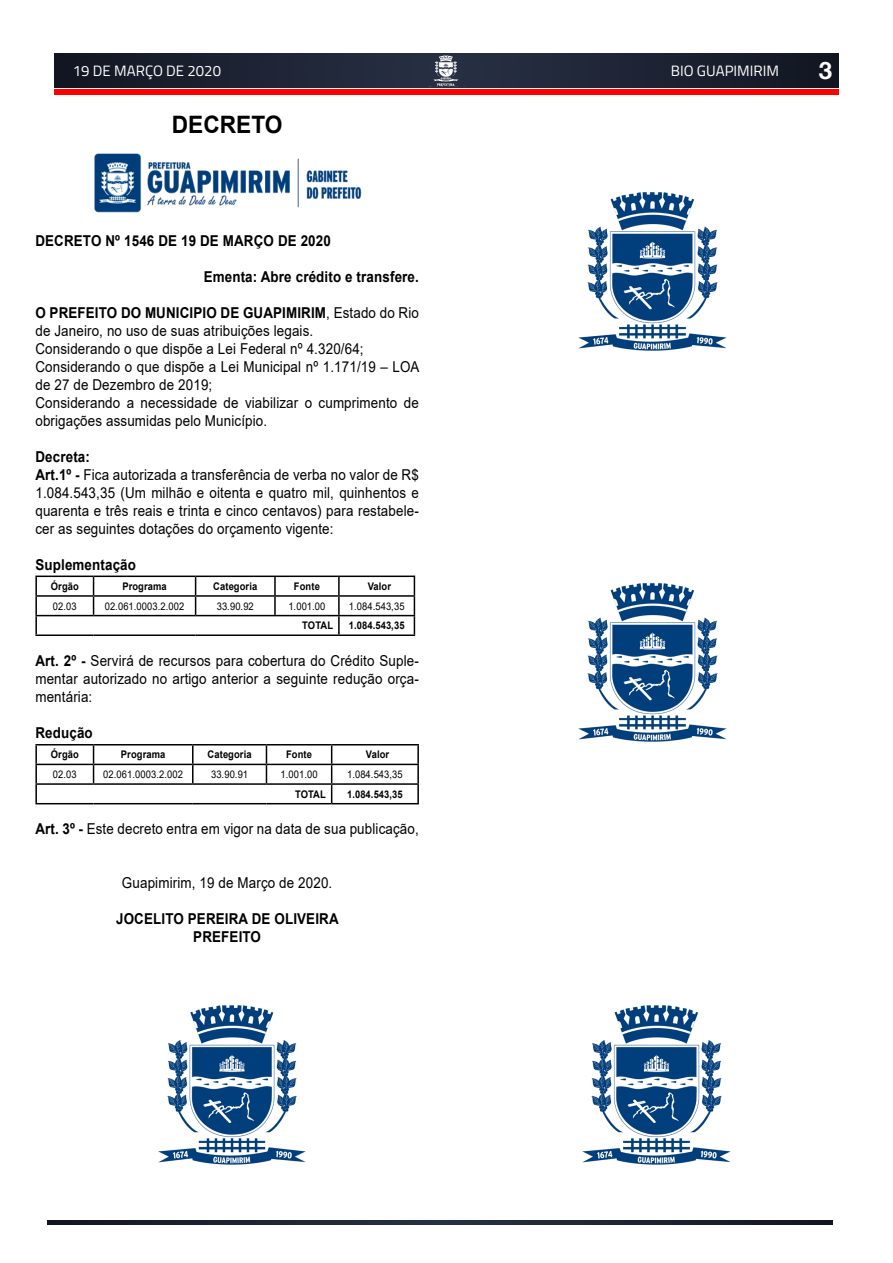
<style>
.page{position:relative;width:893px;height:1263px;background:#fff}
.page>*{position:absolute;margin:0;border:0;box-sizing:border-box;transform-origin:0 0}
.t1{font:700 24px "Arial";color:#000;scale:.95 1}
.t2{font:700 24px "Helvetica Neue LT Com";color:#fff}
.t3{font:15px/18px "Arial";letter-spacing:.01em;color:#000;scale:.89 1}
.t4{font:700 15px/18px "Arial";letter-spacing:.01em;color:#000;text-align:center;scale:.89 1}
.t5{font:15px "Titillium";color:#fff}
.t6{font:10.5px "Arial";letter-spacing:.01em;color:#000;scale:.89 1}
.t7{font:700 10.5px "Arial";letter-spacing:.01em;color:#000;scale:.89 1}
.s1{font-weight:700}
</style>
<div class="page">
<svg style="left:54px;top:53px;width:785px;height:34px;background:#1c2232"></svg>
<img style="left:425px;top:55px;width:43px;height:31px">
<div style="left:54px;top:89px;width:785px;height:6px;background:#f00"></div>
<svg style="left:47px;top:1220px;width:785px;height:5px;background:#1d2333"></svg>
<hr style="left:35px;top:575px;width:59px;height:2px;background:#000">
<hr style="left:94px;top:575px;width:102px;height:2px;background:#000">
<hr style="left:196px;top:575px;width:79px;height:2px;background:#000">
<hr style="left:275px;top:575px;width:64px;height:2px;background:#000">
<hr style="left:339px;top:575px;width:76px;height:2px;background:#000">
<hr style="left:35px;top:595px;width:59px;height:2px;background:#000">
<hr style="left:94px;top:595px;width:102px;height:2px;background:#000">
<svg style="left:93px;top:577px;width:1px;height:38px"></svg>
<hr style="left:196px;top:595px;width:79px;height:2px;background:#000">
<svg style="left:195px;top:577px;width:1px;height:38px"></svg>
<hr style="left:275px;top:595px;width:64px;height:2px;background:#000">
<svg style="left:274px;top:577px;width:2px;height:38px"></svg>
<hr style="left:339px;top:595px;width:76px;height:2px;background:#000">
<hr style="left:35px;top:615px;width:59px;height:1px;background:#000">
<svg style="left:35px;top:577px;width:2px;height:57px"></svg>
<hr style="left:94px;top:615px;width:102px;height:1px;background:#000">
<hr style="left:196px;top:615px;width:79px;height:1px;background:#000">
<hr style="left:275px;top:615px;width:64px;height:1px;background:#000">
<hr style="left:339px;top:615px;width:76px;height:1px;background:#000">
<svg style="left:338px;top:577px;width:2px;height:57px"></svg>
<svg style="left:414px;top:577px;width:1px;height:57px"></svg>
<hr style="left:35px;top:634px;width:59px;height:2px;background:#000">
<hr style="left:94px;top:634px;width:102px;height:2px;background:#000">
<hr style="left:196px;top:634px;width:79px;height:2px;background:#000">
<hr style="left:275px;top:634px;width:64px;height:2px;background:#000">
<hr style="left:339px;top:634px;width:76px;height:2px;background:#000">
<hr style="left:35px;top:744px;width:59px;height:1px;background:#000">
<hr style="left:94px;top:744px;width:99px;height:1px;background:#000">
<hr style="left:193px;top:744px;width:73px;height:1px;background:#000">
<hr style="left:266px;top:744px;width:66px;height:1px;background:#000">
<hr style="left:332px;top:744px;width:87px;height:1px;background:#000">
<hr style="left:35px;top:764px;width:59px;height:1px;background:#000">
<hr style="left:94px;top:764px;width:99px;height:1px;background:#000">
<svg style="left:93px;top:745px;width:1px;height:38px"></svg>
<hr style="left:193px;top:764px;width:73px;height:1px;background:#000">
<svg style="left:192px;top:745px;width:2px;height:38px"></svg>
<hr style="left:266px;top:764px;width:66px;height:1px;background:#000">
<svg style="left:266px;top:745px;width:1px;height:38px"></svg>
<hr style="left:332px;top:764px;width:87px;height:1px;background:#000">
<hr style="left:35px;top:783px;width:59px;height:2px;background:#000">
<svg style="left:35px;top:745px;width:2px;height:58px"></svg>
<hr style="left:94px;top:783px;width:99px;height:2px;background:#000">
<hr style="left:193px;top:783px;width:73px;height:2px;background:#000">
<hr style="left:266px;top:783px;width:66px;height:2px;background:#000">
<hr style="left:332px;top:783px;width:87px;height:2px;background:#000">
<svg style="left:331px;top:745px;width:1px;height:58px"></svg>
<svg style="left:417px;top:745px;width:2px;height:58px"></svg>
<hr style="left:35px;top:803px;width:59px;height:1px;background:#000">
<hr style="left:94px;top:803px;width:99px;height:1px;background:#000">
<hr style="left:193px;top:803px;width:73px;height:1px;background:#000">
<hr style="left:266px;top:803px;width:66px;height:1px;background:#000">
<hr style="left:332px;top:803px;width:87px;height:1px;background:#000">
<img style="left:578px;top:192px;width:149px;height:159px">
<img style="left:94px;top:153px;width:268px;height:60px">
<img style="left:158px;top:1005px;width:148px;height:160px">
<img style="left:578px;top:583px;width:149px;height:159px">
<img style="left:582px;top:1005px;width:149px;height:160px">
<p class="t5" style="left:73px;top:60px;width:150px">19 DE MARÇO DE 2020</p>
<p class="t5" style="left:671px;top:60px;width:110px">BIO GUAPIMIRIM</p>
<h1 class="t2" style="left:819px;top:55px;width:15px">3</h1>
<h1 class="t1" style="left:172px;top:107px;width:118px">DECRETO</h1>
<p class="t4" style="left:35px;top:231px;width:333px">DECRETO Nº 1546 DE 19 DE MARÇO DE 2020</p>
<p class="t4" style="left:204px;top:267px;width:243px">Ementa: Abre crédito e transfere.</p>
<p class="t3" style="left:35px;top:303px;width:433px"><span class="s1">O PREFEITO DO MUNICIPIO DE GUAPIMIRIM</span>, Estado do Rio de Janeiro, no uso de suas atribuições legais.<br>Considerando o que dispõe a Lei Federal nº 4.320/64; Considerando o que dispõe a Lei Municipal nº 1.171/19 – LOA de 27 de Dezembro de 2019;<br>Considerando a necessidade de viabilizar o cumprimento de obrigações assumidas pelo Município.</p>
<p class="t3" style="left:35px;top:447px;width:432px"><span class="s1">Decreta:<br>Art.1º -</span> Fica autorizada a transferência de verba no valor de R$ 1.084.543,35 (Um milhão e oitenta e quatro mil, quinhentos e quarenta e três reais e trinta e cinco centavos) para restabele&shy;cer as seguintes dotações do orçamento vigente:</p>
<p class="t4" style="left:35px;top:555px;width:115px">Suplementação</p>
<p class="t7" style="left:51px;top:579px;width:33px">Órgão</p>
<p class="t7" style="left:122px;top:579px;width:51px">Programa</p>
<p class="t7" style="left:213px;top:579px;width:51px">Categoria</p>
<p class="t7" style="left:294px;top:579px;width:31px">Fonte</p>
<p class="t7" style="left:368px;top:579px;width:28px">Valor</p>
<p class="t6" style="left:53px;top:599px;width:28px">02.03</p>
<p class="t6" style="left:105px;top:599px;width:91px">02.061.0003.2.002</p>
<p class="t6" style="left:217px;top:599px;width:43px">33.90.92</p>
<p class="t6" style="left:288px;top:599px;width:43px">1.001.00</p>
<p class="t6" style="left:349px;top:599px;width:64px">1.084.543,35</p>
<p class="t7" style="left:302px;top:618px;width:36px">TOTAL</p>
<p class="t7" style="left:349px;top:618px;width:64px">1.084.543,35</p>
<p class="t3" style="left:35px;top:652px;width:432px;text-align:justify"><span class="s1">Art. 2º -</span> Servirá de recursos para cobertura do Crédito Suple&shy;mentar autorizado no artigo anterior a seguinte redução orça&shy;mentária:</p>
<p class="t4" style="left:35px;top:724px;width:66px">Redução</p>
<p class="t7" style="left:51px;top:747px;width:33px">Órgão</p>
<p class="t7" style="left:121px;top:747px;width:51px">Programa</p>
<p class="t7" style="left:208px;top:747px;width:51px">Categoria</p>
<p class="t7" style="left:286px;top:747px;width:31px">Fonte</p>
<p class="t7" style="left:366px;top:747px;width:28px">Valor</p>
<p class="t6" style="left:53px;top:767px;width:28px">02.03</p>
<p class="t6" style="left:103px;top:767px;width:91px">02.061.0003.2.002</p>
<p class="t6" style="left:211px;top:767px;width:43px">33.90.91</p>
<p class="t6" style="left:280px;top:767px;width:43px">1.001.00</p>
<p class="t6" style="left:347px;top:767px;width:64px">1.084.543,35</p>
<p class="t7" style="left:295px;top:787px;width:36px">TOTAL</p>
<p class="t7" style="left:347px;top:787px;width:64px">1.084.543,35</p>
<p class="t3" style="left:35px;top:820px;width:432px"><span class="s1">Art. 3º -</span> Este decreto entra em vigor na data de sua publicação,</p>
<p class="t3" style="left:122px;top:874px;width:238px">Guapimirim, 19 de Março de 2020.</p>
<p class="t4" style="left:116px;top:910px;width:251px">JOCELITO PEREIRA DE OLIVEIRA<br>PREFEITO</p>
</div>
